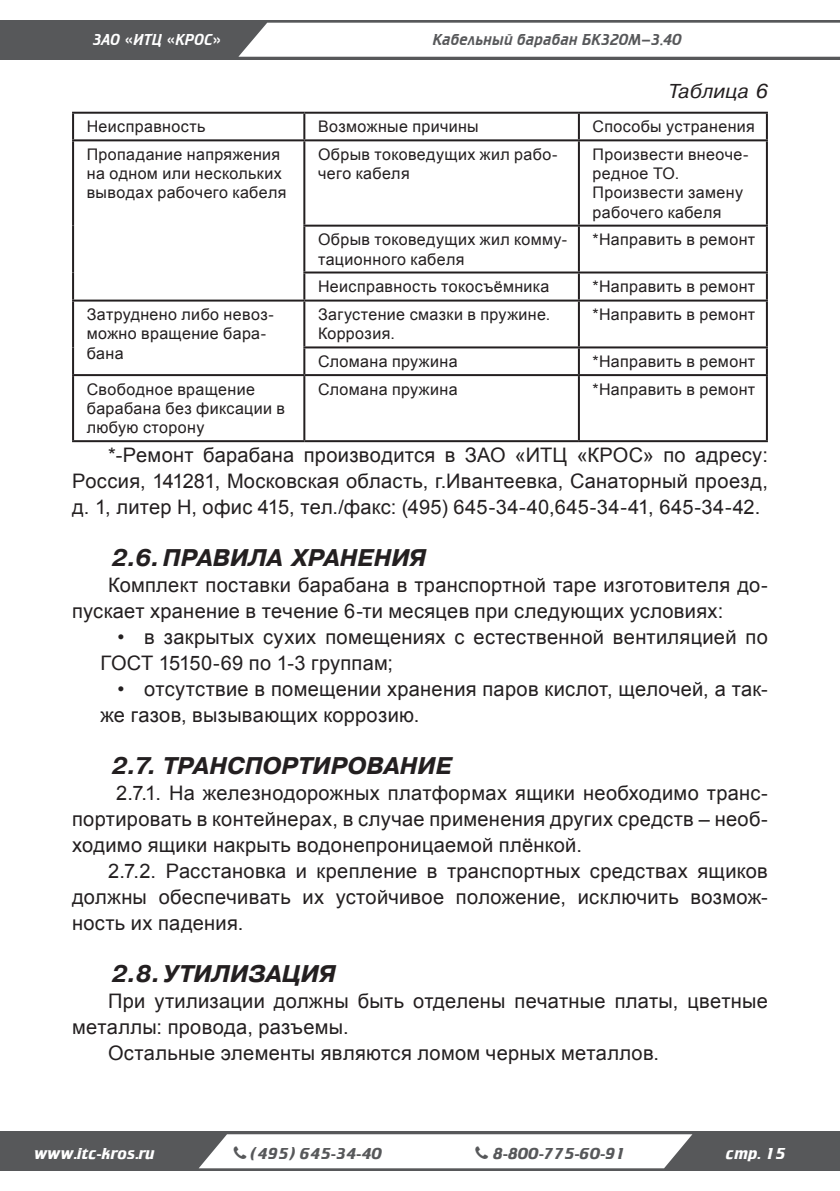
<style>
.page{position:relative;width:840px;height:1191px;background:#fff}
.page>*{position:absolute;margin:0;border:0;box-sizing:border-box;transform-origin:0 0}
.t1{font:24px "Pragmatica Bold Italic Cyrillic";color:#231f20}
.t2{font:20px/26px "Arial";letter-spacing:.015em;color:#231f20;text-align:justify}
.t3{font:20px "Pragmatica Italic Cyrillic";color:#231f20}
.t4{font:16px/19.2px "Arial";letter-spacing:.025em;color:#231f20}
.t5{font:700 16px "Cricket";color:#57585a}
.t6{font:16px "Cricket";letter-spacing:.005em;color:#57585a}
.t7{font:700 16px "Cricket";color:#fff}
.t8{font:16px "Cricket";letter-spacing:.005em;color:#fff}
</style>
<div class="page">
<div style="left:0;top:20px;width:839px;height:40px;background:#57585a"></div>
<div style="left:238px;top:23px;width:601px;height:34px;background:#fff"></div>
<div style="left:0;top:1131px;width:839px;height:40px;background:#57585a"></div>
<hr style="left:72px;top:112px;width:232px;height:2px;background:#231f20">
<hr style="left:72px;top:114px;width:2px;height:25px;background:#231f20">
<hr style="left:304px;top:112px;width:274px;height:2px;background:#231f20">
<hr style="left:303px;top:114px;width:2px;height:25px;background:#231f20">
<hr style="left:578px;top:112px;width:189px;height:2px;background:#231f20">
<hr style="left:577px;top:114px;width:2px;height:25px;background:#231f20">
<hr style="left:765px;top:114px;width:2px;height:25px;background:#231f20">
<hr style="left:72px;top:139px;width:232px;height:2px;background:#231f20">
<hr style="left:72px;top:141px;width:2px;height:85px;background:#231f20">
<hr style="left:304px;top:139px;width:274px;height:2px;background:#231f20">
<hr style="left:303px;top:141px;width:2px;height:84px;background:#231f20">
<hr style="left:578px;top:139px;width:189px;height:2px;background:#231f20">
<hr style="left:577px;top:141px;width:2px;height:84px;background:#231f20">
<hr style="left:765px;top:141px;width:2px;height:84px;background:#231f20">
<hr style="left:72px;top:226px;width:2px;height:46px;background:#231f20">
<hr style="left:303px;top:225px;width:275px;height:2px;background:#231f20">
<hr style="left:303px;top:227px;width:2px;height:44px;background:#231f20">
<hr style="left:578px;top:225px;width:189px;height:2px;background:#231f20">
<hr style="left:577px;top:227px;width:2px;height:44px;background:#231f20">
<hr style="left:765px;top:227px;width:2px;height:44px;background:#231f20">
<hr style="left:72px;top:272px;width:2px;height:27px;background:#231f20">
<hr style="left:303px;top:271px;width:275px;height:2px;background:#231f20">
<hr style="left:303px;top:273px;width:2px;height:26px;background:#231f20">
<hr style="left:578px;top:271px;width:189px;height:2px;background:#231f20">
<hr style="left:577px;top:273px;width:2px;height:26px;background:#231f20">
<hr style="left:765px;top:273px;width:2px;height:26px;background:#231f20">
<hr style="left:72px;top:299px;width:232px;height:2px;background:#231f20">
<hr style="left:72px;top:301px;width:2px;height:46px;background:#231f20">
<hr style="left:304px;top:299px;width:274px;height:2px;background:#231f20">
<hr style="left:303px;top:301px;width:2px;height:45px;background:#231f20">
<hr style="left:578px;top:299px;width:189px;height:2px;background:#231f20">
<hr style="left:577px;top:301px;width:2px;height:45px;background:#231f20">
<hr style="left:765px;top:301px;width:2px;height:45px;background:#231f20">
<hr style="left:72px;top:347px;width:2px;height:27px;background:#231f20">
<hr style="left:303px;top:346px;width:275px;height:2px;background:#231f20">
<hr style="left:303px;top:348px;width:2px;height:26px;background:#231f20">
<hr style="left:578px;top:346px;width:189px;height:2px;background:#231f20">
<hr style="left:577px;top:348px;width:2px;height:26px;background:#231f20">
<hr style="left:765px;top:348px;width:2px;height:26px;background:#231f20">
<hr style="left:72px;top:374px;width:232px;height:2px;background:#231f20">
<hr style="left:72px;top:376px;width:2px;height:64px;background:#231f20">
<hr style="left:304px;top:374px;width:274px;height:2px;background:#231f20">
<hr style="left:303px;top:376px;width:2px;height:64px;background:#231f20">
<hr style="left:578px;top:374px;width:189px;height:2px;background:#231f20">
<hr style="left:577px;top:376px;width:2px;height:64px;background:#231f20">
<hr style="left:765px;top:376px;width:2px;height:64px;background:#231f20">
<hr style="left:72px;top:440px;width:232px;height:2px;background:#231f20">
<hr style="left:304px;top:440px;width:274px;height:2px;background:#231f20">
<hr style="left:578px;top:440px;width:189px;height:2px;background:#231f20">
<svg style="left:199px;top:1134px;width:493px;height:34px"></svg>
<p class="t8" style="left:93px;top:31px;width:130px">ЗАО «ИТЦ «КРОС»</p>
<p class="t6" style="left:432px;top:31px;width:250px">Кабельный барабан БК320М-3.40</p>
<p class="t3" style="left:668px;top:81px;width:101px">Таблица 6</p>
<p class="t4" style="left:87px;top:117px;width:120px">Неисправность</p>
<p class="t4" style="left:318px;top:117px;width:162px">Возможные причины</p>
<p class="t4" style="left:592px;top:117px;width:164px">Способы устранения</p>
<p class="t4" style="left:87px;top:145px;width:201px">Пропадание напряжения на одном или нескольких выводах рабочего кабеля</p>
<p class="t4" style="left:318px;top:145px;width:241px">Обрыв токоведущих жил рабо&shy;чего кабеля</p>
<p class="t4" style="left:592px;top:145px;width:157px">Произвести внеоче&shy;редное ТО.<br>Произвести замену рабочего кабеля</p>
<p class="t4" style="left:318px;top:230px;width:250px">Обрыв токоведущих жил комму&shy;тационного кабеля</p>
<p class="t4" style="left:592px;top:230px;width:164px">*Направить в ремонт</p>
<p class="t4" style="left:318px;top:277px;width:233px">Неисправность токосъёмника</p>
<p class="t4" style="left:592px;top:277px;width:164px">*Направить в ремонт</p>
<p class="t4" style="left:87px;top:305px;width:188px">Затруднено либо невоз&shy;можно вращение бара&shy;бана</p>
<p class="t4" style="left:318px;top:305px;width:234px">Загустение смазки в пружине.<br>Коррозия.</p>
<p class="t4" style="left:592px;top:305px;width:164px">*Направить в ремонт</p>
<p class="t4" style="left:318px;top:352px;width:141px">Сломана пружина</p>
<p class="t4" style="left:592px;top:352px;width:164px">*Направить в ремонт</p>
<p class="t4" style="left:87px;top:380px;width:200px">Свободное вращение барабана без фиксации в любую сторону</p>
<p class="t4" style="left:318px;top:380px;width:141px">Сломана пружина</p>
<p class="t4" style="left:592px;top:380px;width:164px">*Направить в ремонт</p>
<p class="t2" style="left:72px;top:442px;width:697px;text-indent:36px">*-Ремонт барабана производится в ЗАО «ИТЦ «КРОС» по адресу:<br>Россия, 141281, Московская область, г.Ивантеевка, Санаторный проезд, д. 1, литер Н, офис 415, тел./факс: (495) 645-34-40,645-34-41, 645-34-42.</p>
<p class="t1" style="left:112px;top:545px;width:316px">2.6.ПРАВИЛА ХРАНЕНИЯ</p>
<p class="t2" style="left:72px;top:572px;width:697px;text-indent:36px">Комплект поставки барабана в транспортной таре изготовителя до&shy;пускает хранение в течение 6-ти месяцев при следующих условиях:</p>
<p class="t2" style="left:100px;top:624px;width:668px;text-indent:17px">• в закрытых сухих помещениях с естественной вентиляцией по<br>ГОСТ 15150-69 по 1-3 группам;</p>
<p class="t2" style="left:100px;top:676px;width:668px;text-indent:17px">• отсутствие в помещении хранения паров кислот, щелочей, а так&shy;же газов, вызывающих коррозию.</p>
<p class="t1" style="left:112px;top:753px;width:341px">2.7. ТРАНСПОРТИРОВАНИЕ</p>
<p class="t2" style="left:72px;top:780px;width:697px;text-indent:44px">2.7.1. На железнодорожных платформах ящики необходимо транс&shy;портировать в контейнерах, в случае применения других средств – необ&shy;ходимо ящики накрыть водонепроницаемой плёнкой.</p>
<p class="t2" style="left:72px;top:858px;width:697px;text-indent:36px">2.7.2. Расстановка и крепление в транспортных средствах ящиков должны обеспечивать их устойчивое положение, исключить возмож&shy;ность их падения.</p>
<p class="t1" style="left:112px;top:961px;width:225px">2.8.УТИЛИЗАЦИЯ</p>
<p class="t2" style="left:108px;top:988px;width:661px">При утилизации должны быть отделены печатные платы, цветные</p>
<p class="t2" style="left:72px;top:1014px;width:278px">металлы: провода, разъемы.</p>
<p class="t2" style="left:108px;top:1040px;width:552px">Остальные элементы являются ломом черных металлов.</p>
<p class="t7" style="left:35px;top:1145px;width:122px">www.itc-kros.ru</p>
<p class="t5" style="left:251px;top:1145px;width:133px">(495) 645-34-40</p>
<p class="t5" style="left:492px;top:1145px;width:135px">8-800-775-60-91</p>
<p class="t7" style="left:725px;top:1145px;width:61px">стр. 15</p>
</div>
